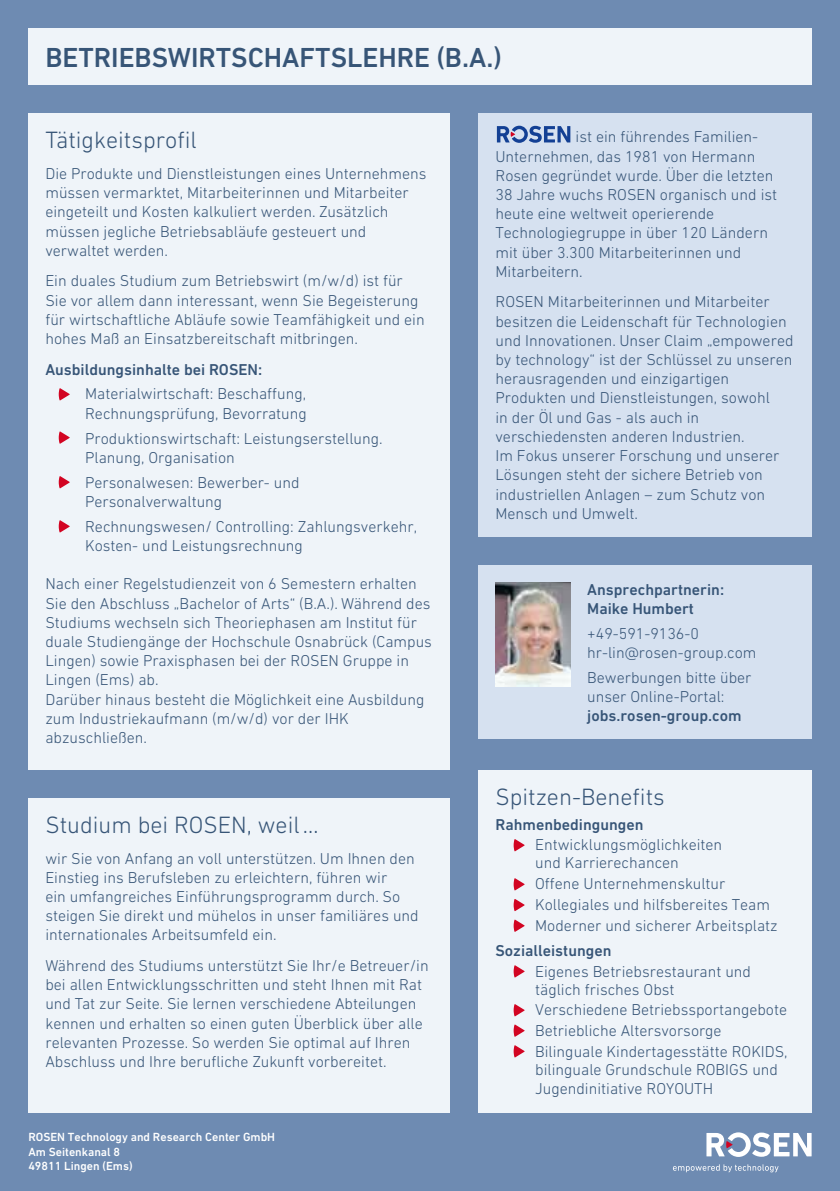
<style>
.page{position:relative;width:840px;height:1191px;background:#fff}
.page>*{position:absolute;margin:0;border:0;box-sizing:border-box;transform-origin:0 0}
.t1{font:500 28px "DIN Next W1 G";color:#375577}
.t2{font:300 24px "DIN Next W1 G";color:#375577}
.t3{font:300 16px/19.2px "DIN Next W1 G";color:#375577}
.t4{font:500 16px/19.2px "DIN Next W1 G";color:#375577}
.t5{font:500 12px/14.4px "DIN Next W1 G";color:#fff}
</style>
<div class="page">
<div style="left:0;top:0;width:839px;height:1191px;background:#6e8bb2"></div>
<div style="left:478px;top:566px;width:333px;height:173px;background:#d6e1f0"></div>
<div style="left:478px;top:769px;width:333px;height:343px;background:#eff4f9"></div>
<svg style="left:673px;top:1164px;width:105px;height:8px"></svg>
<svg style="left:706px;top:1132px;width:105px;height:25px"></svg>
<div style="left:478px;top:113px;width:333px;height:424px;background:#d6e1f0"></div>
<svg style="left:496px;top:126px;width:74px;height:17px"></svg>
<img style="left:495px;top:583px;width:75px;height:103px">
<div style="left:28px;top:798px;width:422px;height:314px;background:#eff4f9"></div>
<div style="left:28px;top:113px;width:422px;height:656px;background:#eff4f9"></div>
<div style="left:28px;top:28px;width:783px;height:57px;background:#eff4f9"></div>
<svg style="left:513px;top:839px;width:11px;height:12px"></svg>
<svg style="left:513px;top:878px;width:11px;height:12px"></svg>
<svg style="left:513px;top:899px;width:11px;height:12px"></svg>
<svg style="left:513px;top:919px;width:11px;height:13px"></svg>
<svg style="left:513px;top:965px;width:11px;height:12px"></svg>
<svg style="left:513px;top:1004px;width:11px;height:12px"></svg>
<svg style="left:513px;top:1024px;width:11px;height:12px"></svg>
<svg style="left:513px;top:1045px;width:11px;height:12px"></svg>
<svg style="left:59px;top:520px;width:11px;height:12px"></svg>
<svg style="left:59px;top:476px;width:11px;height:12px"></svg>
<svg style="left:59px;top:431px;width:11px;height:13px"></svg>
<svg style="left:59px;top:388px;width:11px;height:12px"></svg>
<h1 class="t1" style="left:45px;top:41px;width:457px">BETRIEBSWIRTSCHAFTSLEHRE (B.A.)</h1>
<h2 class="t2" style="left:45px;top:126px;width:153px">Tätigkeitsprofil</h2>
<p class="t3" style="left:45px;top:164px;width:382px">Die Produkte und Dienstleistungen eines Unternehmens müssen vermarktet, Mitarbeiterinnen und Mitarbeiter eingeteilt und Kosten kalkuliert werden. Zusätzlich müssen jegliche Betriebsabläufe gesteuert und verwaltet werden.</p>
<p class="t3" style="left:45px;top:271px;width:380px">Ein duales Studium zum Betriebswirt (m/w/d) ist für Sie vor allem dann interessant, wenn Sie Begeisterung für wirtschaftliche Abläufe sowie Teamfähigkeit und ein hohes Maß an Einsatzbereitschaft mitbringen.</p>
<p class="t4" style="left:45px;top:359px;width:218px">Ausbildungsinhalte bei ROSEN:</p>
<p class="t3" style="left:85px;top:384px;width:223px">Materialwirtschaft: Beschaffung,<br>Rechnungsprüfung, Bevorratung</p>
<p class="t3" style="left:85px;top:428px;width:299px">Produktionswirtschaft: Leistungserstellung.<br>Planung, Organisation</p>
<p class="t3" style="left:85px;top:472px;width:216px">Personalwesen: Bewerber- und<br>Personalverwaltung</p>
<p class="t3" style="left:85px;top:516px;width:333px">Rechnungswesen/ Controlling: Zahlungsverkehr,<br>Kosten- und Leistungsrechnung</p>
<p class="t3" style="left:45px;top:574px;width:388px">Nach einer Regelstudienzeit von 6 Semestern erhalten Sie den Abschluss „Bachelor of Arts“ (B.A.). Während des Studiums wechseln sich Theoriephasen am Institut für duale Studiengänge der Hochschule Osnabrück (Campus Lingen) sowie Praxisphasen bei der ROSEN Gruppe in Lingen (Ems) ab.<br>Darüber hinaus besteht die Möglichkeit eine Ausbildung zum Industriekaufmann (m/w/d) vor der IHK abzuschließen.</p>
<h2 class="t2" style="left:45px;top:811px;width:274px">Studium bei ROSEN, weil…</h2>
<p class="t3" style="left:45px;top:848px;width:374px">wir Sie von Anfang an voll unterstützen. Um Ihnen den Einstieg ins Berufsleben zu erleichtern, führen wir<br>ein umfangreiches Einführungsprogramm durch. So steigen Sie direkt und mühelos in unser familiäres und internationales Arbeitsumfeld ein.</p>
<p class="t3" style="left:45px;top:955px;width:384px">Während des Studiums unterstützt Sie Ihr/e Betreuer/in bei allen Entwicklungsschritten und steht Ihnen mit Rat und Tat zur Seite. Sie lernen verschiedene Abteilungen kennen und erhalten so einen guten Überblick über alle relevanten Prozesse. So werden Sie optimal auf Ihren Abschluss und Ihre berufliche Zukunft vorbereitet.</p>
<p class="t5" style="left:28px;top:1130px;width:248px">ROSEN Technology and Research Center GmbH<br>Am Seitenkanal 8<br>49811 Lingen (Ems)</p>
<p class="t3" style="left:495px;top:127px;width:283px;text-indent:80px">ist ein führendes Familien-Unternehmen, das 1981 von Hermann Rosen gegründet wurde. Über die letzten 38 Jahre wuchs ROSEN organisch und ist heute eine weltweit operierende Technologiegruppe in über 120 Ländern mit über 3.300 Mitarbeiterinnen und Mitarbeitern.</p>
<p class="t3" style="left:495px;top:292px;width:299px">ROSEN Mitarbeiterinnen und Mitarbeiter besitzen die Leidenschaft für Technologien und Innovationen. Unser Claim „empowered by technology“ ist der Schlüssel zu unseren herausragenden und einzigartigen Produkten und Dienstleistungen, sowohl<br>in der Öl und Gas - als auch in verschiedensten anderen Industrien.<br>Im Fokus unserer Forschung und unserer Lösungen steht der sichere Betrieb von industriellen Anlagen – zum Schutz von Mensch und Umwelt.</p>
<p class="t4" style="left:587px;top:579px;width:138px">Ansprechpartnerin:<br>Maike Humbert</p>
<p class="t3" style="left:587px;top:623px;width:171px">+49-591-9136-0 hr-lin@rosen-group.com</p>
<p class="t3" style="left:587px;top:667px;width:166px">Bewerbungen bitte über unser Online-Portal:</p>
<p class="t4" style="left:587px;top:706px;width:156px">jobs.rosen-group.com</p>
<h2 class="t2" style="left:495px;top:782px;width:171px">Spitzen-Benefits</h2>
<p class="t4" style="left:495px;top:814px;width:150px">Rahmenbedingungen</p>
<p class="t3" style="left:535px;top:835px;width:188px;line-height:18px">Entwicklungsmöglichkeiten und Karrierechancen</p>
<p class="t3" style="left:535px;top:873px;width:244px;line-height:20.8px">Offene Unternehmenskultur<br>Kollegiales und hilfsbereites Team<br>Moderner und sicherer Arbeitsplatz</p>
<p class="t4" style="left:495px;top:940px;width:117px">Sozialleistungen</p>
<p class="t3" style="left:535px;top:962px;width:217px;line-height:18px">Eigenes Betriebsrestaurant und täglich frisches Obst</p>
<p class="t3" style="left:535px;top:999px;width:254px;line-height:20.8px">Verschiedene Betriebssportangebote<br>Betriebliche Altersvorsorge<br>Bilinguale Kindertagesstätte ROKIDS,</p>
<p class="t3" style="left:535px;top:1060px;width:244px">bilinguale Grundschule ROBIGS und<br>Jugendinitiative ROYOUTH</p>
</div>
